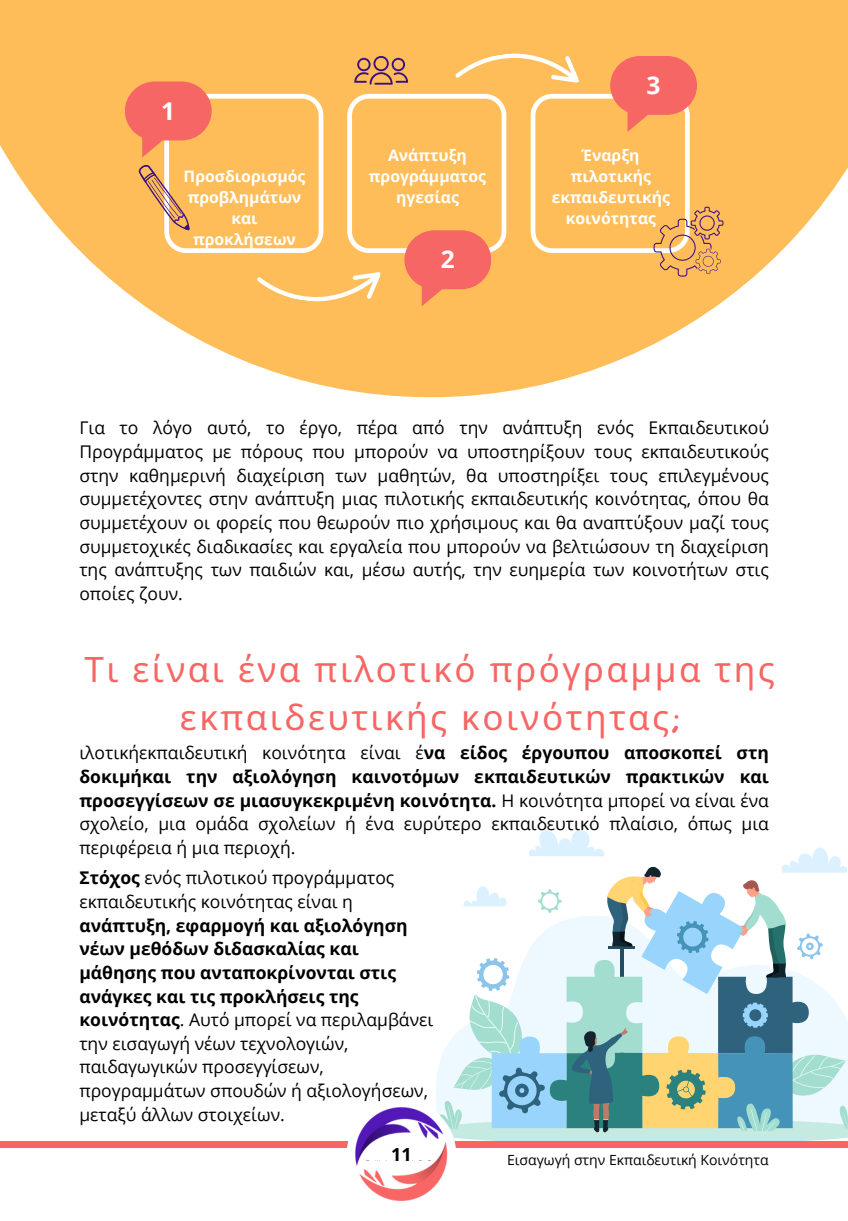
<style>
.page{position:relative;width:848px;height:1221px;background:#fff}
.page>*{position:absolute;margin:0;border:0;box-sizing:border-box;transform-origin:0 0}
.t1{font:35px/48.6px "Noto Sans";letter-spacing:.07em;color:#f66665;text-align:center}
.t2{font:700 24.5px "Open Sans";color:#fff}
.t3{font:700 18.03px "Open Sans";color:#000}
.t4{font:17.5px/23.6px "Open Sans";color:#000;text-align:justify}
.t5{font:700 15.75px/21px "Open Sans";color:#fff;text-align:center}
.t6{font:14px "Open Sans";color:#000}
.s1{font-family:"Handyman"}
.s2{font-weight:700}
</style>
<div class="page">
<svg style="left:0;top:0;width:848px;height:397px;fill:#ffbd59"></svg>
<svg style="left:125px;top:45px;width:598px;height:265px;background:#fcb864"></svg>
<svg style="left:436px;top:830px;width:412px;height:311px"></svg>
<div style="left:0;top:1141px;width:848px;height:7px;background:#f66665"></div>
<div style="left:347px;top:1099px;width:109px;height:110px;background:#fff;border-radius:50%"></div>
<img style="left:355px;top:1107px;width:94px;height:94px">
<div style="left:366px;top:1150px;width:66px;height:10px;background:#fff"></div>
<p class="t2" style="left:161px;top:93px;width:15px">1</p>
<p class="t5" style="left:184px;top:165px;width:123px">Προσδιορισμός προβλημάτων και προκλήσεων</p>
<p class="t2" style="left:647px;top:68px;width:15px">3</p>
<p class="t5" style="left:369px;top:144px;width:118px">Ανάπτυξη προγράμματος ηγεσίας</p>
<p class="t5" style="left:552px;top:144px;width:120px">Έναρξη πιλοτικής εκπαιδευτικής κοινότητας</p>
<p class="t2" style="left:441px;top:242px;width:15px">2</p>
<p class="t4" style="left:79px;top:416px;width:691px">Για το λόγο αυτό, το έργο, πέρα από την ανάπτυξη ενός Εκπαιδευτικού Προγράμματος με πόρους που μπορούν να υποστηρίξουν τους εκπαιδευτικούς στην καθημερινή διαχείριση των μαθητών, θα υποστηρίξει τους επιλεγμένους συμμετέχοντες στην ανάπτυξη μιας πιλοτικής εκπαιδευτικής κοινότητας, όπου θα συμμετέχουν οι φορείς που θεωρούν πιο χρήσιμους και θα αναπτύξουν μαζί τους συμμετοχικές διαδικασίες και εργαλεία που μπορούν να βελτιώσουν τη διαχείριση της ανάπτυξης των παιδιών και, μέσω αυτής, την ευημερία των κοινοτήτων στις οποίες ζουν.</p>
<h1 class="t1" style="left:84px;top:644px;width:692px">Τι είναι ένα πιλοτικό πρόγραμμα της εκπαιδευτικής κοινότητας<span class="s1">;</span></h1>
<p class="t4" style="left:79px;top:740px;width:691px">ιλοτικήεκπαιδευτική κοινότητα είναι έ<span class="s2">να είδος έργουπου αποσκοπεί στη δοκιμήκαι την αξιολόγηση καινοτόμων εκπαιδευτικών πρακτικών και προσεγγίσεων σε μιασυγκεκριμένη κοινότητα.</span> Η κοινότητα μπορεί να είναι ένα σχολείο, μια ομάδα σχολείων ή ένα ευρύτερο εκπαιδευτικό πλαίσιο, όπως μια περιφέρεια ή μια περιοχή.</p>
<p class="t4" style="left:79px;top:866px;width:316px"><span class="s2">Στόχος</span> ενός πιλοτικού προγράμματος εκπαιδευτικής κοινότητας είναι η</p>
<p class="t4" style="left:79px;top:913px;width:355px;text-align:left"><span class="s2">ανάπτυξη, εφαρμογή και αξιολόγηση νέων μεθόδων διδασκαλίας και μάθησης που ανταποκρίνονται στις ανάγκες και τις προκλήσεις της κοινότητας</span>. Αυτό μπορεί να περιλαμβάνει την εισαγωγή νέων τεχνολογιών, παιδαγωγικών προσεγγίσεων, προγραμμάτων σπουδών ή αξιολογήσεων, μεταξύ άλλων στοιχείων.</p>
<p class="t3" style="left:391px;top:1142px;width:22px">11</p>
<p class="t6" style="left:507px;top:1150px;width:263px">Εισαγωγή στην Εκπαιδευτική Κοινότητα</p>
</div>
